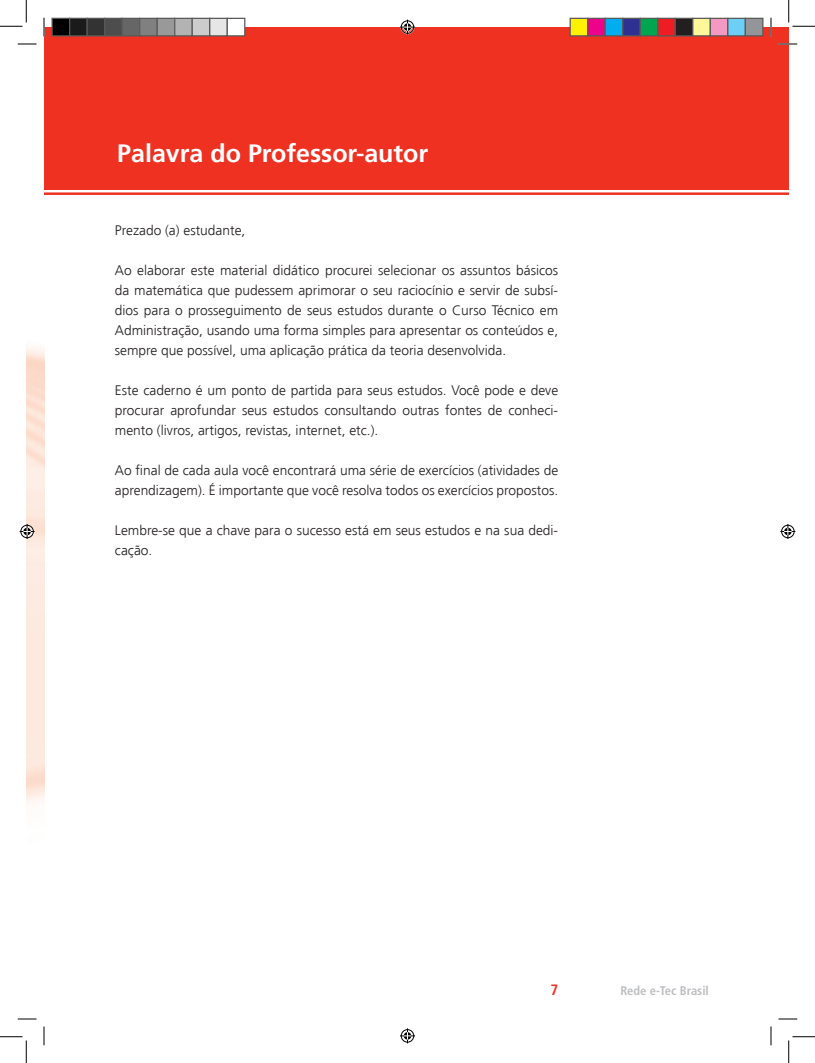
<style>
.page{position:relative;width:815px;height:1063px;background:#fff}
.page>*{position:absolute;margin:0;border:0;box-sizing:border-box;transform-origin:0 0}
.t1{font:700 25px "Frutiger LT Std";color:#fff}
.t2{font:700 condensed 15px "Frutiger LT Std";color:#ef3122}
.t3{font:300 13.75px/20px "Frutiger LT Std";color:#231f20;text-align:justify}
.t4{font:700 condensed 12.5px "Frutiger LT Std";color:#bcbdc0}
</style>
<div class="page">
<div style="left:45px;top:27px;width:743px;height:162px;background:#ef3122"></div>
<hr style="left:44px;top:192px;width:744px;height:3px;background:#ef3122">
<svg style="left:18px;top:43px;width:18px;height:2px"></svg>
<svg style="left:778px;top:43px;width:19px;height:2px"></svg>
<svg style="left:18px;top:1018px;width:18px;height:1px"></svg>
<svg style="left:778px;top:1018px;width:19px;height:1px"></svg>
<svg style="left:43px;top:18px;width:2px;height:18px"></svg>
<svg style="left:43px;top:1026px;width:2px;height:19px"></svg>
<svg style="left:770px;top:18px;width:1px;height:18px"></svg>
<svg style="left:770px;top:1026px;width:1px;height:19px"></svg>
<svg style="left:0;top:0;width:27px;height:27px"></svg>
<svg style="left:0;top:1036px;width:27px;height:26px"></svg>
<svg style="left:788px;top:0;width:26px;height:27px"></svg>
<svg style="left:788px;top:1036px;width:26px;height:26px"></svg>
<svg style="left:400px;top:20px;width:15px;height:15px"></svg>
<svg style="left:400px;top:1028px;width:15px;height:15px"></svg>
<svg style="left:20px;top:524px;width:15px;height:15px"></svg>
<svg style="left:780px;top:524px;width:15px;height:15px"></svg>
<div style="left:52px;top:18px;width:18px;height:18px;background:#000"></div>
<div style="left:51px;top:18px;width:19px;height:18px;border:1px solid #595959"></div>
<div style="left:70px;top:18px;width:17px;height:18px;background:#1a1a1a"></div>
<div style="left:69px;top:18px;width:19px;height:18px;border:1px solid #595959"></div>
<div style="left:87px;top:18px;width:18px;height:18px;background:#333"></div>
<div style="left:86px;top:18px;width:19px;height:18px;border:1px solid #595959"></div>
<div style="left:105px;top:18px;width:17px;height:18px;background:#4d4d4d"></div>
<div style="left:104px;top:18px;width:19px;height:18px;border:1px solid #595959"></div>
<div style="left:122px;top:18px;width:18px;height:18px;background:#666"></div>
<div style="left:121px;top:18px;width:19px;height:18px;border:1px solid #595959"></div>
<div style="left:140px;top:18px;width:17px;height:18px;background:#808080"></div>
<div style="left:139px;top:18px;width:19px;height:18px;border:1px solid #595959"></div>
<div style="left:157px;top:18px;width:18px;height:18px;background:#999"></div>
<div style="left:156px;top:18px;width:19px;height:18px;border:1px solid #595959"></div>
<div style="left:175px;top:18px;width:17px;height:18px;background:#b3b3b3"></div>
<div style="left:174px;top:18px;width:19px;height:18px;border:1px solid #595959"></div>
<div style="left:192px;top:18px;width:18px;height:18px;background:#ccc"></div>
<div style="left:191px;top:18px;width:19px;height:18px;border:1px solid #595959"></div>
<div style="left:210px;top:18px;width:17px;height:18px;background:#e6e6e6"></div>
<div style="left:209px;top:18px;width:19px;height:18px;border:1px solid #595959"></div>
<div style="left:227px;top:18px;width:18px;height:18px;background:#fff"></div>
<div style="left:226px;top:18px;width:19px;height:18px;border:1px solid #595959"></div>
<div style="left:570px;top:18px;width:17px;height:18px;background:#fff101"></div>
<div style="left:569px;top:18px;width:19px;height:18px;border:1px solid #595959"></div>
<div style="left:587px;top:18px;width:18px;height:18px;background:#ed028c"></div>
<div style="left:587px;top:18px;width:18px;height:18px;border:1px solid #595959"></div>
<div style="left:605px;top:18px;width:17px;height:18px;background:#00aeef"></div>
<div style="left:604px;top:18px;width:19px;height:18px;border:1px solid #595959"></div>
<div style="left:622px;top:18px;width:18px;height:18px;background:#2e3092"></div>
<div style="left:622px;top:18px;width:18px;height:18px;border:1px solid #595959"></div>
<div style="left:640px;top:18px;width:17px;height:18px;background:#00a54f"></div>
<div style="left:639px;top:18px;width:19px;height:18px;border:1px solid #595959"></div>
<div style="left:657px;top:18px;width:18px;height:18px;background:#ee1d23"></div>
<div style="left:657px;top:18px;width:18px;height:18px;border:1px solid #595959"></div>
<div style="left:675px;top:18px;width:17px;height:18px;background:#231f20"></div>
<div style="left:674px;top:18px;width:19px;height:18px;border:1px solid #595959"></div>
<div style="left:692px;top:18px;width:18px;height:18px;background:#fff79a"></div>
<div style="left:692px;top:18px;width:18px;height:18px;border:1px solid #595959"></div>
<div style="left:710px;top:18px;width:17px;height:18px;background:#f499c2"></div>
<div style="left:709px;top:18px;width:19px;height:18px;border:1px solid #595959"></div>
<div style="left:727px;top:18px;width:18px;height:18px;background:#6bcff6"></div>
<div style="left:727px;top:18px;width:18px;height:18px;border:1px solid #595959"></div>
<div style="left:745px;top:18px;width:17px;height:18px;background:#939598"></div>
<div style="left:744px;top:18px;width:19px;height:18px;border:1px solid #595959"></div>
<h1 class="t1" style="left:117px;top:138px;width:312px">Palavra do Professor-autor</h1>
<p class="t3" style="left:115px;top:220px;width:132px">Prezado (a) estudante,</p>
<p class="t3" style="left:115px;top:260px;width:444px">Ao elaborar este material didático procurei selecionar os assuntos básicos da matemática que pudessem aprimorar o seu raciocínio e servir de subsí&shy;dios para o prosseguimento de seus estudos durante o Curso Técnico em Administração, usando uma forma simples para apresentar os conteúdos e, sempre que possível, uma aplicação prática da teoria desenvolvida.</p>
<p class="t3" style="left:115px;top:380px;width:444px">Este caderno é um ponto de partida para seus estudos. Você pode e deve procurar aprofundar seus estudos consultando outras fontes de conheci&shy;mento (livros, artigos, revistas, internet, etc.).</p>
<p class="t3" style="left:115px;top:460px;width:444px">Ao final de cada aula você encontrará uma série de exercícios (atividades de aprendizagem). É importante que você resolva todos os exercícios propostos.</p>
<p class="t3" style="left:115px;top:520px;width:444px">Lembre-se que a chave para o sucesso está em seus estudos e na sua dedi&shy;cação.</p>
<p class="t2" style="left:550px;top:981px;width:9px">7</p>
<p class="t4" style="left:620px;top:983px;width:90px">Rede e-Tec Brasil</p>
</div>
